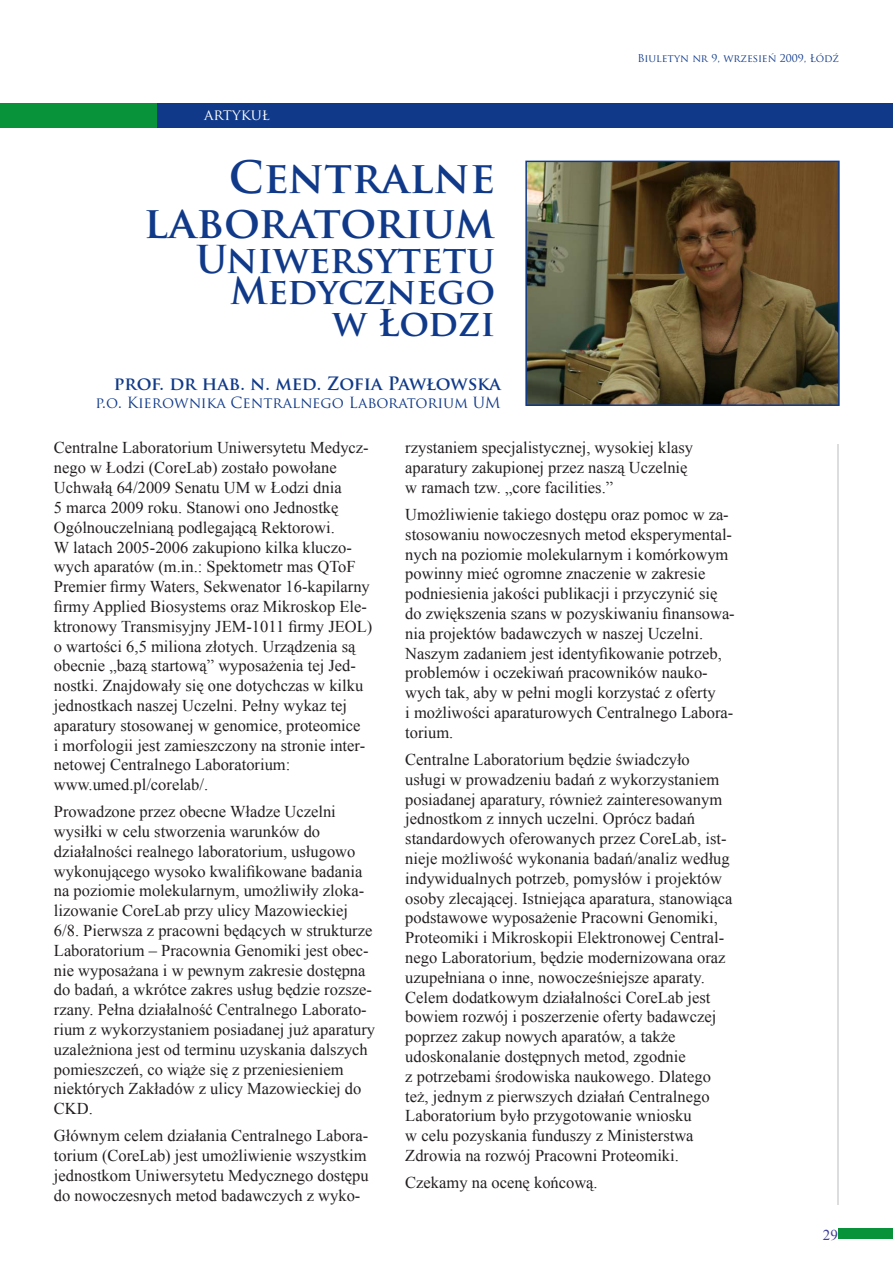
<style>
.page{position:relative;width:893px;height:1263px;background:#fff}
.page>*{position:absolute;margin:0;border:0;box-sizing:border-box;transform-origin:0 0}
.t1{font:700 43.5px/45px "Trajan Pro";color:#103a89;text-align:right}
.t2{font:700 37.5px "Trajan Pro";color:#103a89}
.t3{font:700 36px/31.5px "Trajan Pro";color:#103a89;text-align:right}
.t4{font:700 18px "Trajan Pro";letter-spacing:-.005em;color:#103a89}
.t5{font:16.5px/19.8px "Times New Roman";color:#231f20}
.t6{font:15px "Trajan Pro";color:#103a89}
.t7{font:15px "Trajan Pro";color:#fff}
.t8{font:15px "Times New Roman";color:#3e3f99}
.t9{font:10.5px "Trajan Pro";color:#103a89}
</style>
<div class="page">
<div style="left:157px;top:104px;width:736px;height:24px;background:#103a89"></div>
<div style="left:0;top:104px;width:157px;height:24px;background:#08933a"></div>
<div style="left:839px;top:1228px;width:54px;height:11px;background:#08933a"></div>
<hr style="left:838px;top:444px;width:1px;height:760px;background:#dcdddf">
<img style="left:528px;top:164px;width:309px;height:239px">
<div style="left:525px;top:161px;width:315px;height:245px;border:2px solid #103a89"></div>
<p class="t7" style="left:204px;top:105px;width:67px">artykuł</p>
<p class="t9" style="left:637px;top:51px;width:203px">Biuletyn nr 9, wrzesień 2009, Łódź</p>
<h1 class="t1" style="left:144px;top:156px;width:353px">Centralne laboratorium</h1>
<h2 class="t2" style="left:196px;top:236px;width:301px">Uniwersytetu</h2>
<h3 class="t3" style="left:230px;top:276px;width:267px">Medycznego w Łodzi</h3>
<p class="t4" style="left:114px;top:372px;width:388px">prof. dr hab. n. med. Zofia Pawłowska</p>
<p class="t6" style="left:96px;top:393px;width:407px">p.o. Kierownika Centralnego Laboratorium UM</p>
<p class="t5" style="left:54px;top:438px;width:320px">Centralne Laboratorium Uniwersytetu Medycz&shy;nego w Łodzi (CoreLab) zostało powołane Uchwałą 64/2009 Senatu UM w Łodzi dnia<br>5 marca 2009 roku. Stanowi ono Jednostkę Ogólnouczelnianą podlegającą Rektorowi.<br>W latach 2005-2006 zakupiono kilka kluczo&shy;wych aparatów (m.in.: Spektometr mas QToF Premier firmy Waters, Sekwenator 16-kapilarny firmy Applied Biosystems oraz Mikroskop Ele&shy;ktronowy Transmisyjny JEM-1011 firmy JEOL) o wartości 6,5 miliona złotych. Urządzenia są obecnie „bazą startową” wyposażenia tej Jed&shy;nostki. Znajdowały się one dotychczas w kilku jednostkach naszej Uczelni. Pełny wykaz tej aparatury stosowanej w genomice, proteomice<br>i morfologii jest zamieszczony na stronie inter&shy;netowej Centralnego Laboratorium: www.umed.pl/corelab/.</p>
<p class="t5" style="left:54px;top:801px;width:323px">Prowadzone przez obecne Władze Uczelni wysiłki w celu stworzenia warunków do działalności realnego laboratorium, usługowo wykonującego wysoko kwalifikowane badania na poziomie molekularnym, umożliwiły zloka&shy;lizowanie CoreLab przy ulicy Mazowieckiej 6/8. Pierwsza z pracowni będących w strukturze Laboratorium – Pracownia Genomiki jest obec&shy;nie wyposażana i w pewnym zakresie dostępna do badań, a wkrótce zakres usług będzie rozsze&shy;rzany. Pełna działalność Centralnego Laborato&shy;rium z wykorzystaniem posiadanej już aparatury uzależniona jest od terminu uzyskania dalszych pomieszczeń, co wiąże się z przeniesieniem niektórych Zakładów z ulicy Mazowieckiej do CKD.</p>
<p class="t5" style="left:54px;top:1125px;width:316px">Głównym celem działania Centralnego Labora&shy;torium (CoreLab) jest umożliwienie wszystkim jednostkom Uniwersytetu Medycznego dostępu do nowoczesnych metod badawczych z wyko-</p>
<p class="t5" style="left:405px;top:438px;width:289px">rzystaniem specjalistycznej, wysokiej klasy aparatury zakupionej przez naszą Uczelnię w ramach tzw. „core facilities.”</p>
<p class="t5" style="left:405px;top:504px;width:331px">Umożliwienie takiego dostępu oraz pomoc w za&shy;stosowaniu nowoczesnych metod eksperymental&shy;nych na poziomie molekularnym i komórkowym powinny mieć ogromne znaczenie w zakresie podniesienia jakości publikacji i przyczynić się do zwiększenia szans w pozyskiwaniu finansowa&shy;nia projektów badawczych w naszej Uczelni.<br>Naszym zadaniem jest identyfikowanie potrzeb, problemów i oczekiwań pracowników nauko&shy;wych tak, aby w pełni mogli korzystać z oferty<br>i możliwości aparaturowych Centralnego Labora&shy;torium.</p>
<p class="t5" style="left:405px;top:749px;width:329px">Centralne Laboratorium będzie świadczyło usługi w prowadzeniu badań z wykorzystaniem posiadanej aparatury, również zainteresowanym jednostkom z innych uczelni. Oprócz badań standardowych oferowanych przez CoreLab, ist&shy;nieje możliwość wykonania badań/analiz według indywidualnych potrzeb, pomysłów i projektów osoby zlecającej. Istniejąca aparatura, stanowiąca podstawowe wyposażenie Pracowni Genomiki, Proteomiki i Mikroskopii Elektronowej Central&shy;nego Laboratorium, będzie modernizowana oraz uzupełniana o inne, nowocześniejsze aparaty.<br>Celem dodatkowym działalności CoreLab jest bowiem rozwój i poszerzenie oferty badawczej poprzez zakup nowych aparatów, a także udoskonalanie dostępnych metod, zgodnie<br>z potrzebami środowiska naukowego. Dlatego też, jednym z pierwszych działań Centralnego Laboratorium było przygotowanie wniosku<br>w celu pozyskania funduszy z Ministerstwa Zdrowia na rozwój Pracowni Proteomiki.</p>
<p class="t5" style="left:405px;top:1172px;width:194px">Czekamy na ocenę końcową.</p>
<p class="t8" style="left:823px;top:1225px;width:16px">29</p>
</div>
